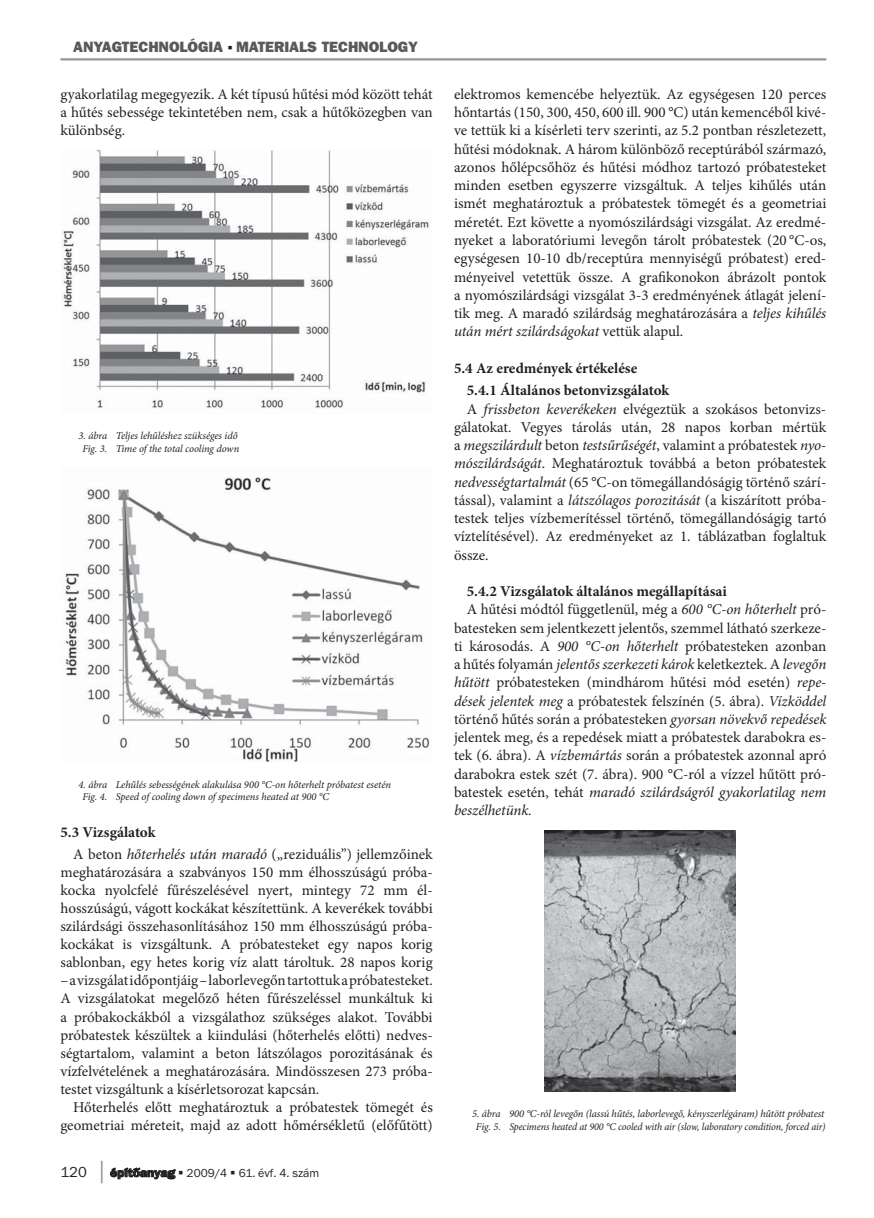
<style>
.page{position:relative;width:874px;height:1218px;background:#fff}
.page>*{position:absolute;margin:0;border:0;box-sizing:border-box;transform-origin:0 0}
.t1{font:15px/18.3px "Minion Pro";color:#231f20;text-align:justify}
.t2{font:italic 15px "Minion Pro";letter-spacing:-.005em;color:#231f20}
.t3{font:700 15px/22.5px "Minion Pro";color:#231f20}
.t4{font:800 15px "Frankfurt Gothic";color:#58595b}
.t5{font:12px "Franklin Gothic PFL Normal";color:#231f20}
.t6{font:italic 10.5px/12.6px "Minion Pro";letter-spacing:-.01em;color:#231f20;text-align:center}
.s1{font-weight:700}
.s2{font-style:italic}
.s3{font-size:15px}
.s4{font-family:"Franklin Gothic PFL Bold";font-size:22.5px;color:#939598}
.s5{font-family:"Frankfurt Gothic";font-weight:700}
.s6{font-style:normal}
</style>
<div class="page">
<hr style="left:60px;top:58px;width:766px;height:3px;background:#939598">
<img style="left:61px;top:150px;width:368px;height:259px">
<img style="left:65px;top:477px;width:365px;height:285px">
<img style="left:544px;top:830px;width:191px;height:261px">
<p class="t4" style="left:73px;top:41px;width:346px">ANYAGTECHNOLÓGIA MATERIALS TECHNOLOGY</p>
<p class="t1" style="left:60px;top:86px;width:374px">gyakorlatilag megegyezik. A két típusú hűtési mód között tehát a hűtés sebessége tekintetében nem, csak a hűtőközegben van különbség.</p>
<p class="t6" style="left:79px;top:430px;width:162px">3. ábra Teljes lehűléshez szükséges idő<br>Fig. 3. Time of the total cooling down</p>
<p class="t6" style="left:82px;top:779px;width:310px;text-align:left;text-indent:-4px">4. ábra Lehűlés sebességének alakulása 900 °C-on hőterhelt próbatest esetén<br>Fig. 4. Speed of cooling down of specimens heated at 900 °C</p>
<p class="t1" style="left:73px;top:822px;width:361px;line-height:22.4px;text-indent:-13px"><span class="s1">5.3 Vizsgálatok<br></span>A beton <span class="s2">hőterhelés után maradó</span> („reziduális”) jellemzőinek</p>
<p class="t1" style="left:60px;top:864px;width:374px">meghatározására a szabványos 150 mm élhosszúságú próba&shy;kocka nyolcfelé fűrészelésével nyert, mintegy 72 mm él&shy;hosszúságú, vágott kockákat készítettünk. A keverékek további szilárdsági összehasonlításához 150 mm élhosszúságú próba&shy;kockákat is vizsgáltunk. A próbatesteket egy napos korig sab lonban, egy hetes korig víz alatt tároltuk. 28 napos korig</p>
<p class="t1" style="left:60px;top:973px;width:374px">– a vizsgálat időpontjáig – laborlevegőn tartottuk a próbatesteket.<br>A vizsgálatokat megelőző héten fűrészeléssel munkáltuk ki a próbakockákból a vizsgálathoz szükséges alakot. További próbatestek készültek a kiindulási (hőterhelés előtti) nedves&shy;ségtartalom, valamint a beton látszólagos porozitásának és vízfelvételének a meghatározására. Mindösszesen 273 próba&shy;testet vizsgáltunk a kísérletsorozat kapcsán.</p>
<p class="t1" style="left:60px;top:1099px;width:374px;text-align:right">Hőterhelés előtt meghatároztuk a próbatestek tömegét és geometriai méreteit, majd az adott hőmérsékletű (előfűtött)</p>
<p class="t5" style="left:60px;top:1169px;width:260px"><span class="s3">120</span> <span class="s4">|</span> <span class="s5">építôanyag</span> 2009/4 61. évf. 4. szám</p>
<p class="t1" style="left:454px;top:86px;width:374px">elektromos kemencébe helyeztük. Az egységesen 120 perces hőntartás (150, 300, 450, 600 ill. 900 °C) után kemencéből kivé&shy;ve tettük ki a kísérleti terv szerinti, az 5.2 pontban részletezett, hűtési módoknak. A három különböző receptúrából származó, azonos hőlépcsőhöz és hűtési módhoz tartozó próbatesteket minden esetben egyszerre vizsgáltuk. A teljes kihűlés után ismét meghatároztuk a próbatestek tömegét és a geometriai méretét. Ezt követte a nyomószilárdsági vizsgálat. Az eredmé&shy;nyeket a laboratóriumi levegőn tárolt próbatestek (20 °C-os, egységesen 10-10 db/receptúra mennyiségű próba test) ered&shy;ményeivel vetettük össze. A grafikonokon ábrázolt pontok a nyomószilárdsági vizsgálat 3-3 eredményének átlagát jelení&shy;tik meg. A maradó szilárdság meghatározására a <span class="s2">teljes kihűlés után mért szilárdságokat</span> vettük alapul.</p>
<p class="t3" style="left:466px;top:358px;width:204px;text-indent:-13px">5.4 Az eredmények értékelése<br>5.4.1 Általános betonvizsgálatok</p>
<p class="t1" style="left:454px;top:401px;width:374px;text-indent:13px">A <span class="s2">frissbeton keverékeken</span> elvégeztük a szokásos betonvizs&shy;gálatokat. Vegyes tárolás után, 28 napos korban mértük a <span class="s2">meg szilárdult</span> beton <span class="s2">testsűrűségét</span>, valamint a próbatestek <span class="s2">nyo&shy;mószilárdságát</span>. Meghatároztuk továbbá a beton próbatestek <span class="s2">nedvességtartalmát</span> (65 °C-on tömegállandóságig történő szárí&shy;tással), valamint a <span class="s2">látszólagos porozitását</span> (a kiszárított próba&shy;testek teljes vízbemerítéssel történő, tömegállandóságig tartó víztelítésével). Az eredményeket az 1. táblázatban foglaltuk össze.</p>
<p class="t3" style="left:466px;top:581px;width:262px">5.4.2 Vizsgálatok általános megállapításai</p>
<p class="t1" style="left:466px;top:602px;width:361px">A hűtési módtól függetlenül, még a <span class="s2">600 °C-on hőterhelt</span> pró-</p>
<p class="t1" style="left:454px;top:620px;width:374px">batesteken sem jelentkezett jelentős, szemmel látható szerkeze-</p>
<p class="t1" style="left:454px;top:638px;width:374px">ti károsodás. A <span class="s2">900 °C-on hőterhelt</span> próbatesteken azonban</p>
<p class="t2" style="left:454px;top:658px;width:374px"><span class="s6">a hűtés folyamán</span> jelentős szerkezeti károk <span class="s6">keletkeztek. A</span> levegőn</p>
<p class="t1" style="left:454px;top:675px;width:374px"><span class="s2">hűtött</span> próbatesteken (mindhárom hűtési mód esetén) <span class="s2">repe-</span></p>
<p class="t1" style="left:454px;top:693px;width:374px"><span class="s2">dések jelentek meg</span> a próbatestek felszínén (5. ábra). <span class="s2">Vízköddel</span></p>
<p class="t1" style="left:454px;top:711px;width:374px">történő hűtés során a próbatesteken <span class="s2">gyorsan növekvő repedések</span></p>
<p class="t1" style="left:454px;top:729px;width:374px">jelentek meg, és a repedések miatt a próbatestek darabokra es-</p>
<p class="t1" style="left:454px;top:748px;width:374px">tek (6. ábra). A <span class="s2">vízbemártás</span> során a próbatestek azonnal apró</p>
<p class="t1" style="left:454px;top:766px;width:374px">darabokra estek szét (7. ábra). 900 °C-ról a vízzel hűtött pró-</p>
<p class="t2" style="left:454px;top:786px;width:374px"><span class="s6">batestek esetén, tehát</span> maradó szilárdságról gyakorlatilag nem</p>
<p class="t2" style="left:454px;top:804px;width:79px">beszélhetünk.</p>
<p class="t6" style="left:472px;top:1108px;width:355px">5. ábra 900 °C-ról levegőn (lassú hűtés, laborlevegő, kényszerlégáram) hűtött próbatest<br>Fig. 5. Specimens heated at 900 °C cooled with air (slow, laboratory condition, forced air)</p>
</div>
